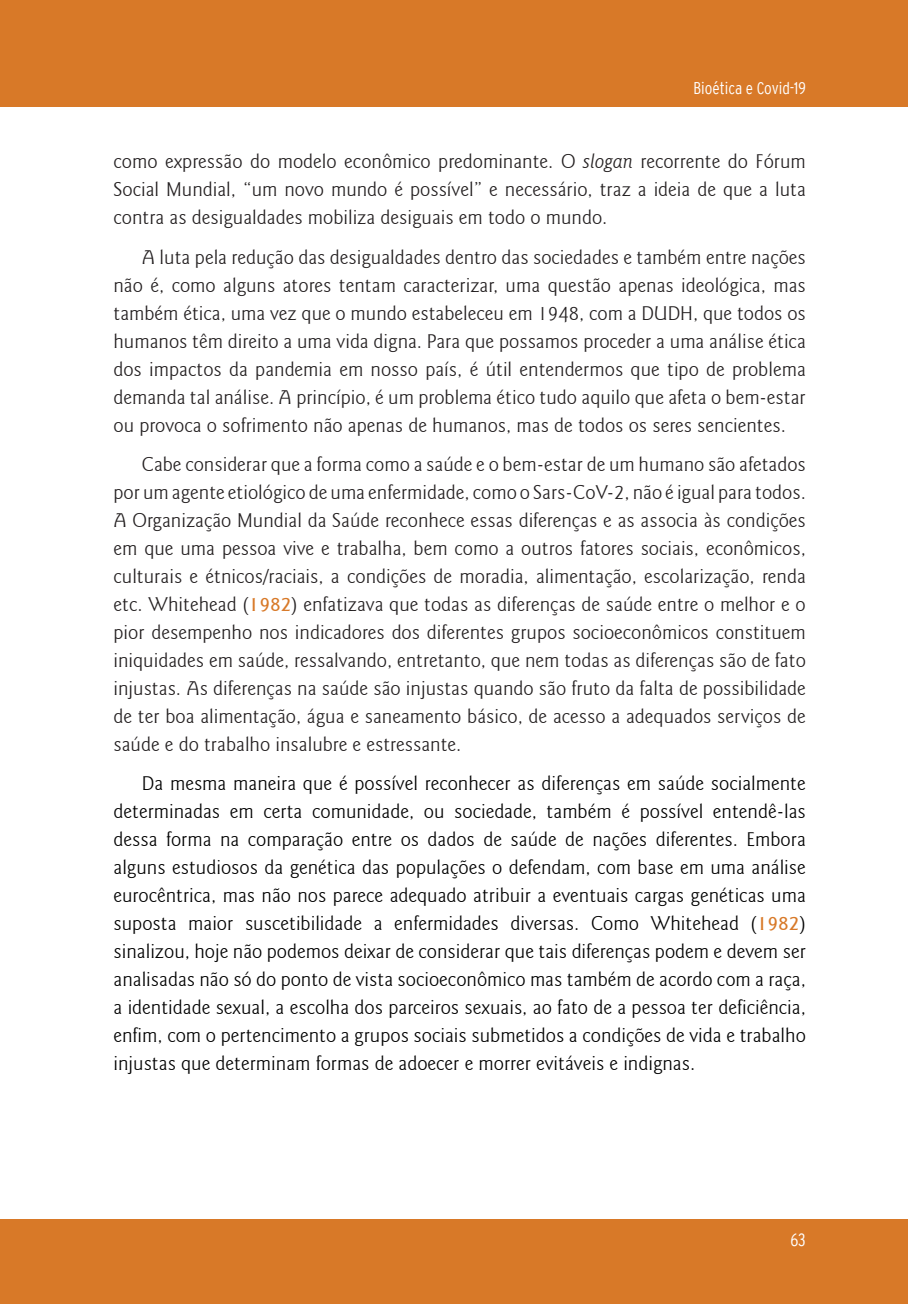
<style>
.page{position:relative;width:908px;height:1304px;background:#fff}
.page>*{position:absolute;margin:0;border:0;box-sizing:border-box;transform-origin:0 0}
.corpo_do_texto{font:300 20px/28px "Goudy Sans IT Cby BT";color:#231f20;text-align:justify}
.corpo_do_texto-2{font:300 20px/28px "Goudy Sans IT Cby BT";color:#000;text-align:justify}
.t1{font:300 condensed 18px "Interstate";color:#fff}
.t2{font:300 condensed 17px "Interstate";color:#fff}
.s1{font-style:italic}
.s2{font-weight:500;color:#d87928}
</style>
<div class="page">
<div style="left:0;top:1219px;width:907px;height:85px;background:#d87928"></div>
<div style="left:0;top:0;width:907px;height:107px;background:#d87928"></div>
<p class="t2" style="left:693px;top:78px;width:114px">Bioética e Covid-19</p>
<p class="corpo_do_texto" style="left:113px;top:148px;width:693px">como expressão do modelo econômico predominante. O <span class="s1">slogan</span> recorrente do Fórum Social Mundial, “um novo mundo é possível” e necessário, traz a ideia de que a luta contra as desigualdades mobiliza desiguais em todo o mundo.</p>
<p class="corpo_do_texto" style="left:113px;top:243px;width:693px;text-indent:28px">A luta pela redução das desigualdades dentro das sociedades e também entre nações não é, como alguns atores tentam caracterizar, uma questão apenas ideológica, mas também ética, uma vez que o mundo estabeleceu em 1948, com a DUDH, que todos os humanos têm direito a uma vida digna. Para que possamos proceder a uma análise ética dos impactos da pandemia em nosso país, é útil entendermos que tipo de problema demanda tal análise. A princípio, é um problema ético tudo aquilo que afeta o bem-estar ou provoca o sofrimento não apenas de humanos, mas de todos os seres sencientes.</p>
<p class="corpo_do_texto" style="left:113px;top:450px;width:693px;text-indent:28px">Cabe considerar que a forma como a saúde e o bem-estar de um humano são afetados por um agente etiológico de uma enfermidade, como o Sars-CoV-2, não é igual para todos.<br>A Organização Mundial da Saúde reconhece essas diferenças e as associa às condições em que uma pessoa vive e trabalha, bem como a outros fatores sociais, econômicos, culturais e étnicos/raciais, a condições de moradia, alimentação, escolarização, renda etc. Whitehead (<span class="s2">1982</span>) enfatizava que todas as diferenças de saúde entre o melhor e o pior desempenho nos indicadores dos diferentes grupos socioeconômicos constituem iniquidades em saúde, ressalvando, entretanto, que nem todas as diferenças são de fato injustas. As diferenças na saúde são injustas quando são fruto da falta de possibilidade de ter boa alimentação, água e saneamento básico, de acesso a adequados serviços de saúde e do trabalho insalubre e estressante.</p>
<p class="corpo_do_texto-2" style="left:113px;top:770px;width:693px;text-indent:28px">Da mesma maneira que é possível reconhecer as diferenças em saúde socialmente determinadas em certa comunidade, ou sociedade, também é possível entendê-las dessa forma na comparação entre os dados de saúde de nações diferentes. Embora alguns estudiosos da genética das populações o defendam, com base em uma análise eurocêntrica, mas não nos parece adequado atribuir a eventuais cargas genéticas uma suposta maior suscetibilidade a enfermidades diversas. Como Whitehead (<span class="s2">1982</span>) sinalizou, hoje não podemos deixar de considerar que tais diferenças podem e devem ser analisadas não só do ponto de vista socioeconômico mas também de acordo com a raça, a identidade sexual, a escolha dos parceiros sexuais, ao fato de a pessoa ter deficiência, enfim, com o pertencimento a grupos sociais submetidos a condições de vida e trabalho injustas que determinam formas de adoecer e morrer evitáveis e indignas.</p>
<p class="t1" style="left:790px;top:1230px;width:17px">63</p>
</div>
